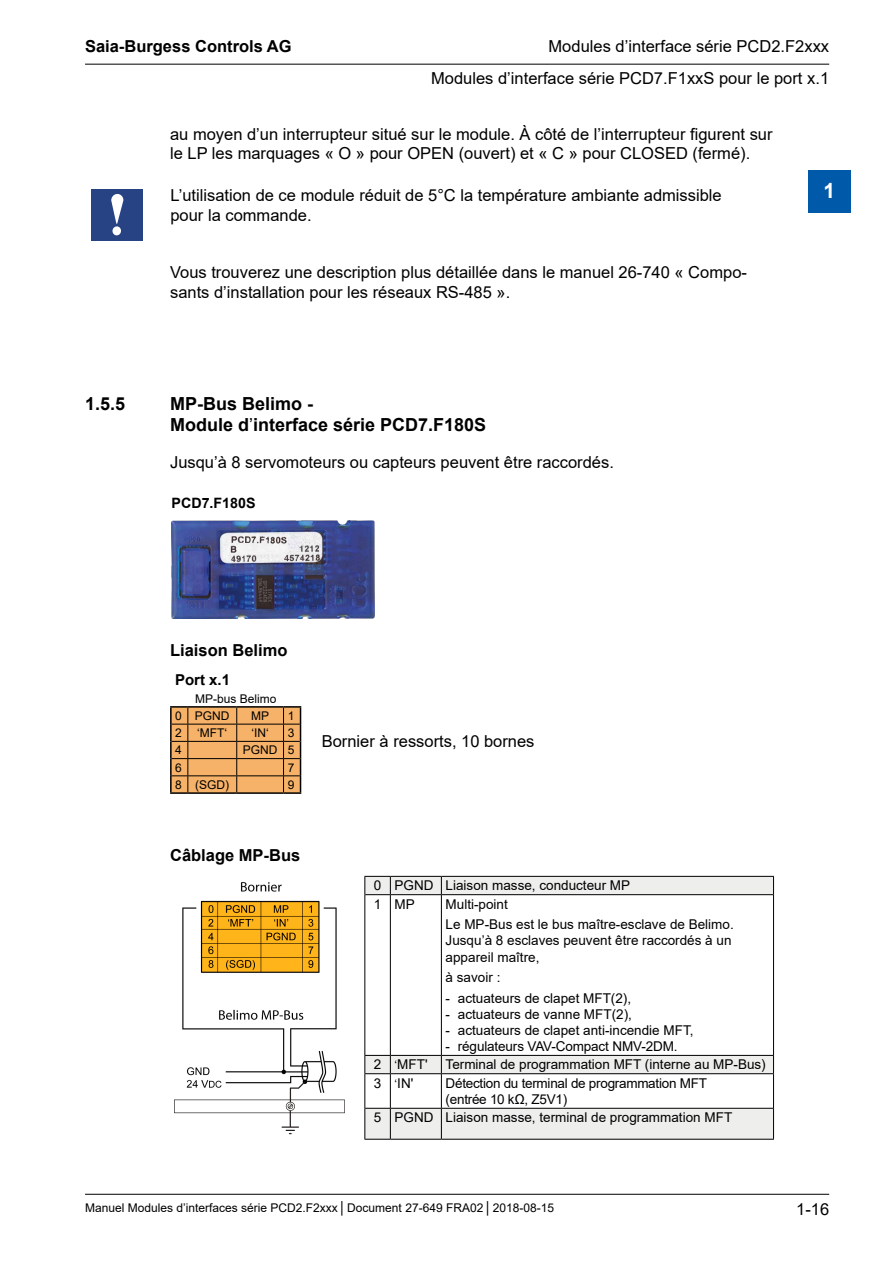
<style>
.page{position:relative;width:893px;height:1263px;background:#fff}
.page>*{position:absolute;margin:0;border:0;box-sizing:border-box;transform-origin:0 0}
.t1{font:700 21px "Arial";color:#fff}
.Ueberschrift_3{font:700 18px/21.6px "Arial";color:#000}
.Fliesstext{font:16.5px/19.8px "Arial";color:#000}
.Fliesstext_linksbuen{font:16.5px/19.8px "Arial";color:#000}
.Fliesstext_Ueberschr{font:700 16.5px "Arial";color:#000}
.t2{font:700 15px "Arial";color:#000}
.TextTabelle_Kopfzeil{font:700 14.25px "Arial";color:#000}
.TextTabelle{font:13.5px/16.2px "Arial";color:#000}
.TextTabelle-2{font:13.5px/16.2px "Arial";letter-spacing:-.02em;color:#000}
.t3{font:12px "Arial";color:#000}
.s1{font-weight:400}
.s2{font-size:12px}
</style>
<div class="page">
<hr style="left:85px;top:64px;width:744px;height:1px;background:#000">
<hr style="left:85px;top:1194px;width:744px;height:1px;background:#000">
<div style="left:808px;top:170px;width:42px;height:43px;background:#005aa9"></div>
<div style="left:92px;top:189px;width:51px;height:51px;background:#274383"></div>
<svg style="left:111px;top:194px;width:12px;height:41px"></svg>
<img style="left:172px;top:520px;width:203px;height:98px">
<svg style="left:170px;top:706px;width:131px;height:88px;background:#d89c5c"></svg>
<svg style="left:365px;top:877px;width:408px;height:262px"></svg>
<hr style="left:390px;top:876px;width:51px;height:1px;background:#000">
<hr style="left:441px;top:876px;width:333px;height:1px;background:#000">
<hr style="left:390px;top:894px;width:51px;height:1px;background:#000">
<hr style="left:441px;top:894px;width:332px;height:1px;background:#000">
<svg style="left:365px;top:1108px;width:25px;height:1px"></svg>
<hr style="left:390px;top:1108px;width:51px;height:1px;background:#000">
<hr style="left:441px;top:1108px;width:332px;height:1px;background:#000">
<svg style="left:364px;top:1139px;width:26px;height:1px"></svg>
<hr style="left:390px;top:1139px;width:51px;height:1px;background:#000">
<hr style="left:441px;top:1139px;width:333px;height:1px;background:#000">
<svg style="left:441px;top:877px;width:1px;height:17px"></svg>
<svg style="left:773px;top:877px;width:1px;height:18px"></svg>
<hr style="left:390px;top:895px;width:1px;height:160px;background:#000">
<hr style="left:441px;top:895px;width:1px;height:160px;background:#000">
<hr style="left:773px;top:895px;width:1px;height:160px;background:#000">
<hr style="left:390px;top:1055px;width:51px;height:1px;background:#000">
<hr style="left:441px;top:1055px;width:333px;height:1px;background:#000">
<svg style="left:441px;top:1056px;width:1px;height:17px"></svg>
<svg style="left:773px;top:1056px;width:1px;height:17px"></svg>
<hr style="left:390px;top:1073px;width:51px;height:1px;background:#000">
<hr style="left:390px;top:1074px;width:1px;height:34px;background:#000">
<hr style="left:441px;top:1073px;width:333px;height:1px;background:#000">
<hr style="left:441px;top:1074px;width:1px;height:34px;background:#000">
<hr style="left:773px;top:1074px;width:1px;height:34px;background:#000">
<hr style="left:390px;top:1109px;width:1px;height:30px;background:#000">
<hr style="left:441px;top:1109px;width:1px;height:30px;background:#000">
<hr style="left:773px;top:1108px;width:1px;height:31px;background:#000">
<svg style="left:364px;top:876px;width:27px;height:19px"></svg>
<hr style="left:364px;top:895px;width:1px;height:160px;background:#000">
<svg style="left:364px;top:1055px;width:27px;height:19px"></svg>
<hr style="left:364px;top:1074px;width:1px;height:34px;background:#000">
<hr style="left:364px;top:1108px;width:1px;height:31px;background:#000">
<img style="left:174px;top:882px;width:171px;height:253px">
<p class="Fliesstext_Ueberschr" style="left:85px;top:35px;width:208px">Saia-Burgess Controls AG</p>
<p class="Fliesstext" style="left:549px;top:37px;width:282px">Modules d’interface série PCD2.F2xxx</p>
<p class="Fliesstext" style="left:431px;top:68px;width:399px">Modules d’interface série PCD7.F1xxS pour le port x.1</p>
<p class="Fliesstext" style="left:170px;top:124px;width:604px">au moyen d’un interrupteur situé sur le module. À côté de l’interrupteur figurent sur le LP les marquages « O » pour OPEN (ouvert) et « C » pour CLOSED (fermé).</p>
<p class="Fliesstext_linksbuen" style="left:170px;top:185px;width:553px">L’utilisation de ce module réduit de 5°C la température ambiante admissible pour la commande.</p>
<p class="Fliesstext" style="left:170px;top:262px;width:578px">Vous trouverez une description plus détaillée dans le manuel 26-740 « Compo&shy;sants d’installation pour les réseaux RS-485 ».</p>
<p class="Ueberschrift_3" style="left:85px;top:393px;width:42px">1.5.5</p>
<p class="Ueberschrift_3" style="left:170px;top:393px;width:318px">MP-Bus Belimo -<br>Module d<span class="s1">’</span>interface série PCD7.F180S</p>
<p class="Fliesstext" style="left:170px;top:452px;width:445px">Jusqu’à 8 servomoteurs ou capteurs peuvent être raccordés.</p>
<p class="TextTabelle_Kopfzeil" style="left:172px;top:493px;width:85px">PCD7.F180S</p>
<p class="t1" style="left:823px;top:176px;width:13px">1</p>
<p class="Fliesstext_Ueberschr" style="left:170px;top:638px;width:119px">Liaison Belimo</p>
<p class="t2" style="left:175px;top:669px;width:57px">Port x.1</p>
<p class="t3" style="left:195px;top:690px;width:83px">MP-bus Belimo</p>
<p class="t3" style="left:175px;top:707px;width:8px">0</p>
<p class="t3" style="left:195px;top:707px;width:36px">PGND</p>
<p class="t3" style="left:251px;top:707px;width:19px">MP</p>
<p class="t3" style="left:288px;top:707px;width:8px">1</p>
<p class="t3" style="left:175px;top:725px;width:8px">2</p>
<p class="t3" style="left:197px;top:725px;width:31px">ʻMFT‘</p>
<p class="t3" style="left:251px;top:725px;width:19px">ʻIN‘</p>
<p class="t3" style="left:288px;top:725px;width:8px">3</p>
<p class="t3" style="left:175px;top:742px;width:8px">4</p>
<p class="t3" style="left:243px;top:742px;width:36px">PGND</p>
<p class="t3" style="left:288px;top:742px;width:8px">5</p>
<p class="t3" style="left:175px;top:759px;width:8px">6</p>
<p class="t3" style="left:288px;top:759px;width:8px">7</p>
<p class="t3" style="left:175px;top:776px;width:8px">8</p>
<p class="t3" style="left:195px;top:776px;width:35px">(SGD)</p>
<p class="t3" style="left:288px;top:776px;width:8px">9</p>
<p class="Fliesstext_Ueberschr" style="left:170px;top:844px;width:132px">Câblage MP-Bus</p>
<p class="Fliesstext_linksbuen" style="left:322px;top:731px;width:214px">Bornier à ressorts, 10 bornes</p>
<p class="TextTabelle" style="left:374px;top:877px;width:9px">0</p>
<p class="TextTabelle" style="left:395px;top:877px;width:41px">PGND</p>
<p class="TextTabelle" style="left:446px;top:877px;width:186px">Liaison masse, conducteur MP</p>
<p class="TextTabelle" style="left:374px;top:896px;width:9px">1</p>
<p class="TextTabelle" style="left:395px;top:896px;width:22px">MP</p>
<p class="TextTabelle" style="left:446px;top:896px;width:64px">Multi-point</p>
<p class="TextTabelle" style="left:446px;top:916px;width:290px">Le MP-Bus est le bus maître-esclave de Belimo.<br>Jusqu’à 8 esclaves peuvent être raccordés à un appareil maître,</p>
<p class="TextTabelle" style="left:446px;top:969px;width:56px">à savoir :</p>
<p class="TextTabelle" style="left:446px;top:989px;width:187px">- actuateurs de clapet MFT(2),</p>
<p class="TextTabelle" style="left:446px;top:1006px;width:188px">- actuateurs de vanne MFT(2),</p>
<p class="TextTabelle" style="left:446px;top:1022px;width:249px">- actuateurs de clapet anti-incendie MFT,</p>
<p class="TextTabelle" style="left:446px;top:1038px;width:233px">- régulateurs VAV-Compact NMV-2DM.</p>
<p class="TextTabelle" style="left:374px;top:1056px;width:9px">2</p>
<p class="TextTabelle" style="left:395px;top:1056px;width:34px"><span class="s2">ʻ</span>MFT'</p>
<p class="TextTabelle" style="left:446px;top:1056px;width:322px">Terminal de programmation MFT (interne au MP-Bus)</p>
<p class="TextTabelle" style="left:374px;top:1075px;width:9px">3</p>
<p class="TextTabelle" style="left:395px;top:1075px;width:20px"><span class="s2">ʻ</span>IN'</p>
<p class="TextTabelle-2" style="left:446px;top:1075px;width:263px">Détection du terminal de programmation MFT (entrée 10 kΩ, Z5V1)</p>
<p class="TextTabelle" style="left:374px;top:1109px;width:9px">5</p>
<p class="TextTabelle" style="left:395px;top:1109px;width:41px">PGND</p>
<p class="TextTabelle" style="left:446px;top:1109px;width:288px">Liaison masse, terminal de programmation MFT</p>
<p class="t3" style="left:85px;top:1200px;width:471px">Manuel Modules d’interfaces série PCD2.F2xxx │ Document 27-649 FRA02 │ 2018-08-15</p>
<p class="Fliesstext" style="left:796px;top:1200px;width:35px">1-16</p>
</div>
